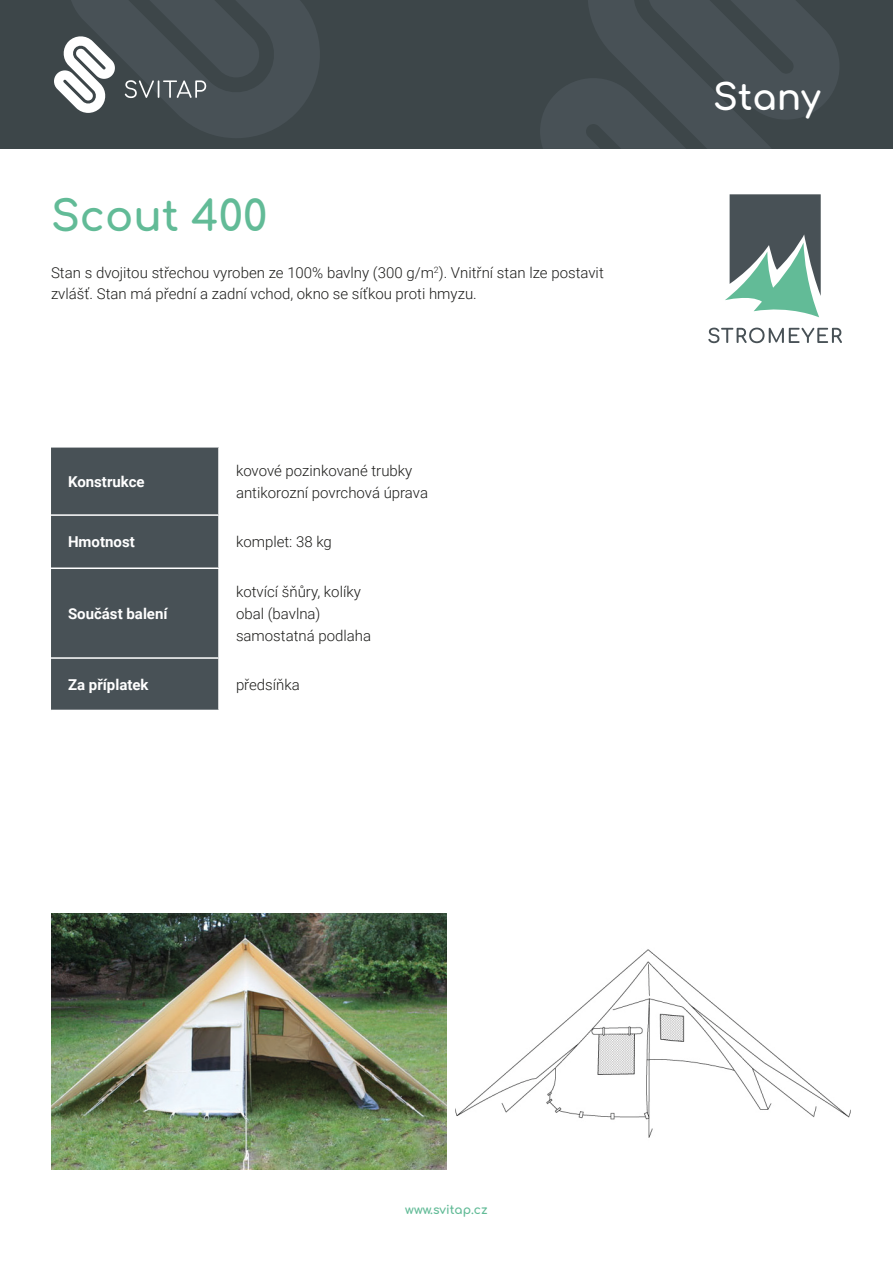
<style>
.page{position:relative;width:893px;height:1263px;background:#fff}
.page>*{position:absolute;margin:0;border:0;box-sizing:border-box;transform-origin:0 0}
.Nadpis{font:700 42px "Comfortaa";color:#62bb97}
.t1{font:700 36px "Comfortaa";color:#fff}
.Popis_stanu{font:300 15px/21px "Roboto";color:#1d1d1b}
.Tabulka__text{font:300 15px "Roboto";color:#1d1d1b}
.Tabulka__záhlaví{font:700 15px "Roboto";color:#fff}
.t2{font:700 12px "Comfortaa";color:#62bb97}
</style>
<div class="page">
<div style="left:0;top:0;width:893px;height:149px;background:#3d4649"></div>
<svg style="left:540px;top:0;width:299px;height:148px"></svg>
<img style="left:455px;top:949px;width:395px;height:189px">
<img style="left:51px;top:913px;width:395px;height:256px">
<div style="left:51px;top:448px;width:167px;height:262px;background:#485156"></div>
<hr style="left:51px;top:514px;width:168px;height:2px;background:#fff">
<hr style="left:51px;top:567px;width:168px;height:2px;background:#fff">
<hr style="left:51px;top:657px;width:168px;height:2px;background:#fff">
<svg style="left:54px;top:0;width:266px;height:138px"></svg>
<svg style="left:708px;top:328px;width:134px;height:15px"></svg>
<svg style="left:725px;top:194px;width:96px;height:123px"></svg>
<p class="Nadpis" style="left:51px;top:178px;width:218px">Scout 400</p>
<p class="Popis_stanu" style="left:51px;top:261px;width:554px">Stan s dvojitou střechou vyroben ze 100% bavlny (300 g/m<sup>2</sup>). Vnitřní stan lze postavit zvlášť. Stan má přední a zadní vchod, okno se síťkou proti hmyzu.</p>
<p class="Tabulka__záhlaví" style="left:68px;top:471px;width:78px">Konstrukce</p>
<p class="Tabulka__text" style="left:236px;top:460px;width:178px">kovové pozinkované trubky</p>
<p class="Tabulka__text" style="left:236px;top:482px;width:194px">antikorozní povrchová úprava</p>
<p class="Tabulka__záhlaví" style="left:68px;top:531px;width:68px">Hmotnost</p>
<p class="Tabulka__text" style="left:236px;top:531px;width:97px">komplet: 38 kg</p>
<p class="Tabulka__záhlaví" style="left:68px;top:603px;width:101px">Součást balení</p>
<p class="Tabulka__text" style="left:236px;top:581px;width:126px">kotvící šňůry, kolíky</p>
<p class="Tabulka__text" style="left:236px;top:603px;width:86px">obal (bavlna)</p>
<p class="Tabulka__text" style="left:236px;top:625px;width:137px">samostatná podlaha</p>
<p class="Tabulka__záhlaví" style="left:68px;top:674px;width:82px">Za příplatek</p>
<p class="Tabulka__text" style="left:236px;top:674px;width:65px">předsíňka</p>
<h2 class="t1" style="left:713px;top:65px;width:109px">Stany</h2>
<p class="t2" style="left:405px;top:1198px;width:84px">www.svitap.cz</p>
</div>
